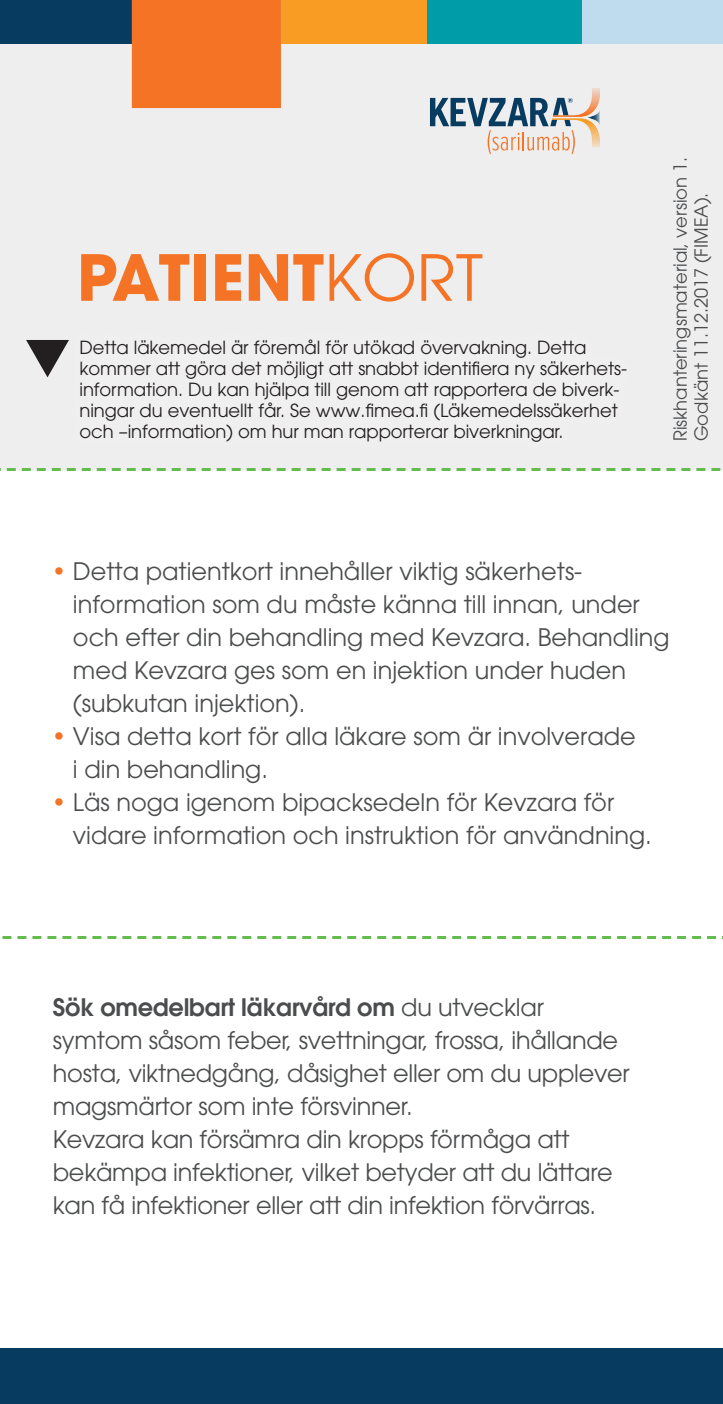
<style>
.page{position:relative;width:723px;height:1404px;background:#fff}
.page>*{position:absolute;margin:0;border:0;box-sizing:border-box;transform-origin:0 0}
.t1{font:700 63px "Avant Garde";letter-spacing:.005em;color:#f47325}
.t2{font:24px/33px "Avant Garde";color:#4b4c4d}
.pakko_A4{font:18px/21px "Avant Garde";letter-spacing:-.005em;color:#231f20}
.t3{font:18px/21px "Avant Garde";color:#4b4c4d}
.s1{font-weight:400}
.s2{color:#f47325}
.s3{font-weight:600}
</style>
<div class="page">
<div style="left:0;top:0;width:723px;height:469px;background:#eeeeef"></div>
<div style="left:0;top:1348px;width:723px;height:55px;background:#083b60"></div>
<div style="left:0;top:0;width:132px;height:43px;background:#083b60"></div>
<div style="left:132px;top:0;width:149px;height:108px;background:#f47325"></div>
<div style="left:281px;top:0;width:156px;height:43px;background:#f89c24"></div>
<div style="left:427px;top:0;width:166px;height:43px;background:#009da9"></div>
<div style="left:583px;top:0;width:140px;height:43px;background:#bfdbee"></div>
<svg style="left:430px;top:88px;width:170px;height:66px"></svg>
<svg style="left:26px;top:340px;width:36px;height:38px"></svg>
<svg style="left:2px;top:936px;width:721px;height:2px"></svg>
<svg style="left:0;top:468px;width:723px;height:3px"></svg>
<p class="t1" style="left:77px;top:237px;width:407px">PATIENT<span class="s1">KORT</span></p>
<p class="pakko_A4" style="left:80px;top:337px;width:508px">Detta läkemedel är föremål för utökad övervakning. Detta</p>
<p class="pakko_A4" style="left:80px;top:358px;width:549px">kommer att göra det möjligt att snabbt identifiera ny säkerhets-</p>
<p class="pakko_A4" style="left:80px;top:379px;width:541px">information. Du kan hjälpa till genom att rapportera de biverk-</p>
<p class="pakko_A4" style="left:80px;top:400px;width:540px">ningar du eventuellt får. Se www.fimea.fi (Läkemedelssäkerhet och –information) om hur man rapporterar biverkningar.</p>
<p class="t3" style="left:669px;top:441px;width:285px;rotate:-90deg">Riskhanteringsmaterial, version 1.<br>Godkänt 11.12.2017 (FIMEA).</p>
<p class="t2" style="left:73px;top:555px;width:598px;text-indent:-21px"><span class="s2">•</span> Detta patientkort innehåller viktig säkerhets&shy;information som du måste känna till innan, under och efter din behandling med Kevzara. Behandling med Kevzara ges som en injektion under huden (subkutan injektion).</p>
<p class="t2" style="left:73px;top:720px;width:564px;text-indent:-21px"><span class="s2">•</span> Visa detta kort för alla läkare som är involverade i din behandling.</p>
<p class="t2" style="left:73px;top:786px;width:580px;text-indent:-21px"><span class="s2">•</span> Läs noga igenom bipacksedeln för Kevzara för vidare information och instruktion för användning.</p>
<p class="t2" style="left:53px;top:990px;width:578px"><span class="s3">Sök omedelbart läkarvård om</span> du utvecklar symtom såsom feber, svettningar, frossa, ihållande hosta, viktnedgång, dåsighet eller om du upplever magsmärtor som inte försvinner.</p>
<p class="t2" style="left:53px;top:1122px;width:561px">Kevzara kan försämra din kropps förmåga att bekämpa infektioner, vilket betyder att du lättare kan få infektioner eller att din infektion förvärras.</p>
</div>
